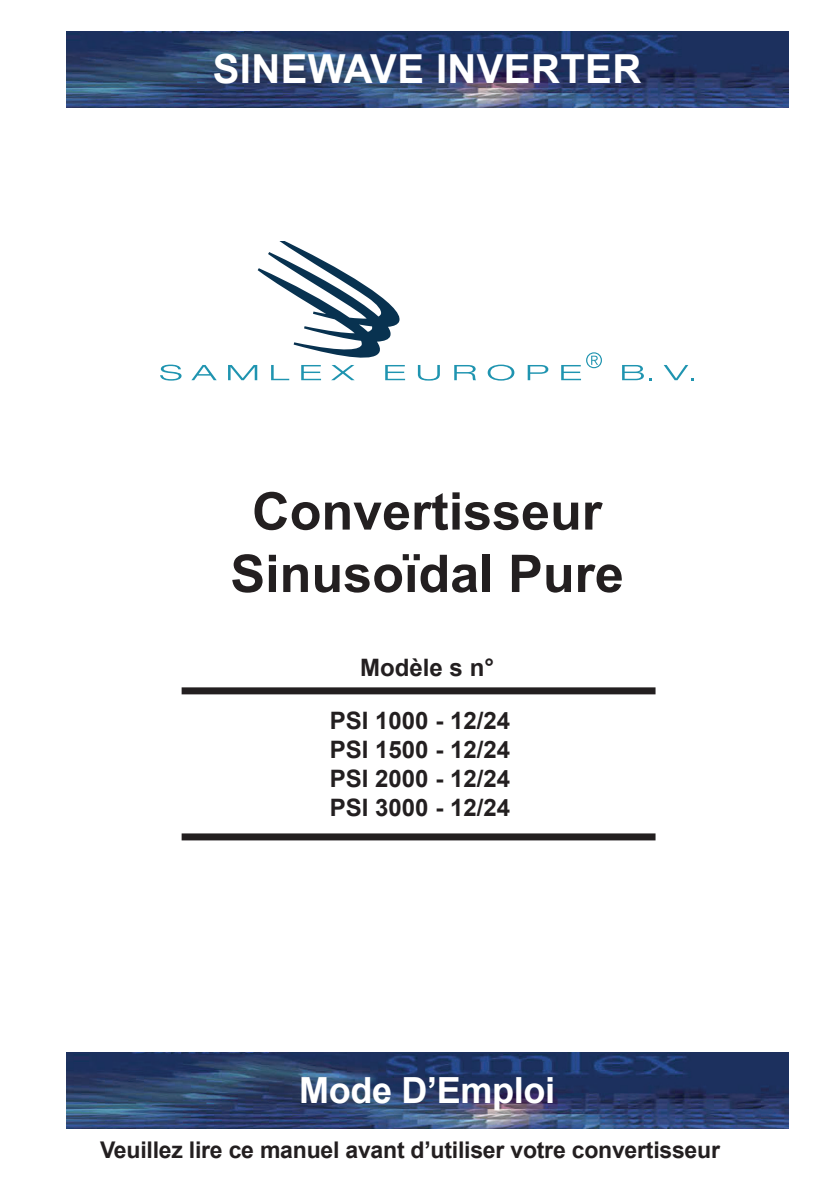
<style>
.page{position:relative;width:840px;height:1191px;background:#fff}
.page>*{position:absolute;margin:0;border:0;box-sizing:border-box;transform-origin:0 0}
.t1{font:700 52px/62.4px "Arial";color:#231f20;text-align:center}
.t2{font:700 40px "Arial";letter-spacing:.01em;color:#fff}
.t3{font:700 36px "Arial";letter-spacing:-.01em;color:#fff}
.t4{font:700 24px/28.8px "Arial";color:#231f20;text-align:justify}
.t5{font:700 23px "Arial";letter-spacing:-.01em;color:#231f20}
</style>
<div class="page">
<img style="left:66px;top:1052px;width:721px;height:76px">
<img style="left:66px;top:31px;width:721px;height:76px">
<svg style="left:160px;top:364px;width:21px;height:16px"></svg>
<svg style="left:191px;top:365px;width:25px;height:15px"></svg>
<svg style="left:417px;top:365px;width:22px;height:15px"></svg>
<svg style="left:454px;top:365px;width:22px;height:15px"></svg>
<svg style="left:487px;top:364px;width:27px;height:16px"></svg>
<svg style="left:527px;top:365px;width:21px;height:15px"></svg>
<svg style="left:622px;top:365px;width:29px;height:15px"></svg>
<svg style="left:663px;top:365px;width:30px;height:15px"></svg>
<svg style="left:228px;top:242px;width:177px;height:138px"></svg>
<svg style="left:561px;top:352px;width:40px;height:28px"></svg>
<div style="left:181px;top:687px;width:474px;height:7px;background:#231f20"></div>
<div style="left:181px;top:833px;width:474px;height:7px;background:#231f20"></div>
<h2 class="t2" style="left:213px;top:43px;width:429px">SINEWAVE INVERTER</h2>
<h1 class="t1" style="left:230px;top:482px;width:395px">Convertisseur<br>Sinusoïdal Pure</h1>
<p class="t4" style="left:360px;top:654px;width:135px">Modèle s n°</p>
<p class="t4" style="left:329px;top:707px;width:182px">PSI 1000 - 12/24<br>PSI 1500 - 12/24<br>PSI 2000 - 12/24<br>PSI 3000 - 12/24</p>
<h3 class="t3" style="left:299px;top:1066px;width:257px">Mode D’Emploi</h3>
<p class="t5" style="left:100px;top:1135px;width:621px">Veuillez lire ce manuel avant d’utiliser votre convertisseur</p>
</div>
